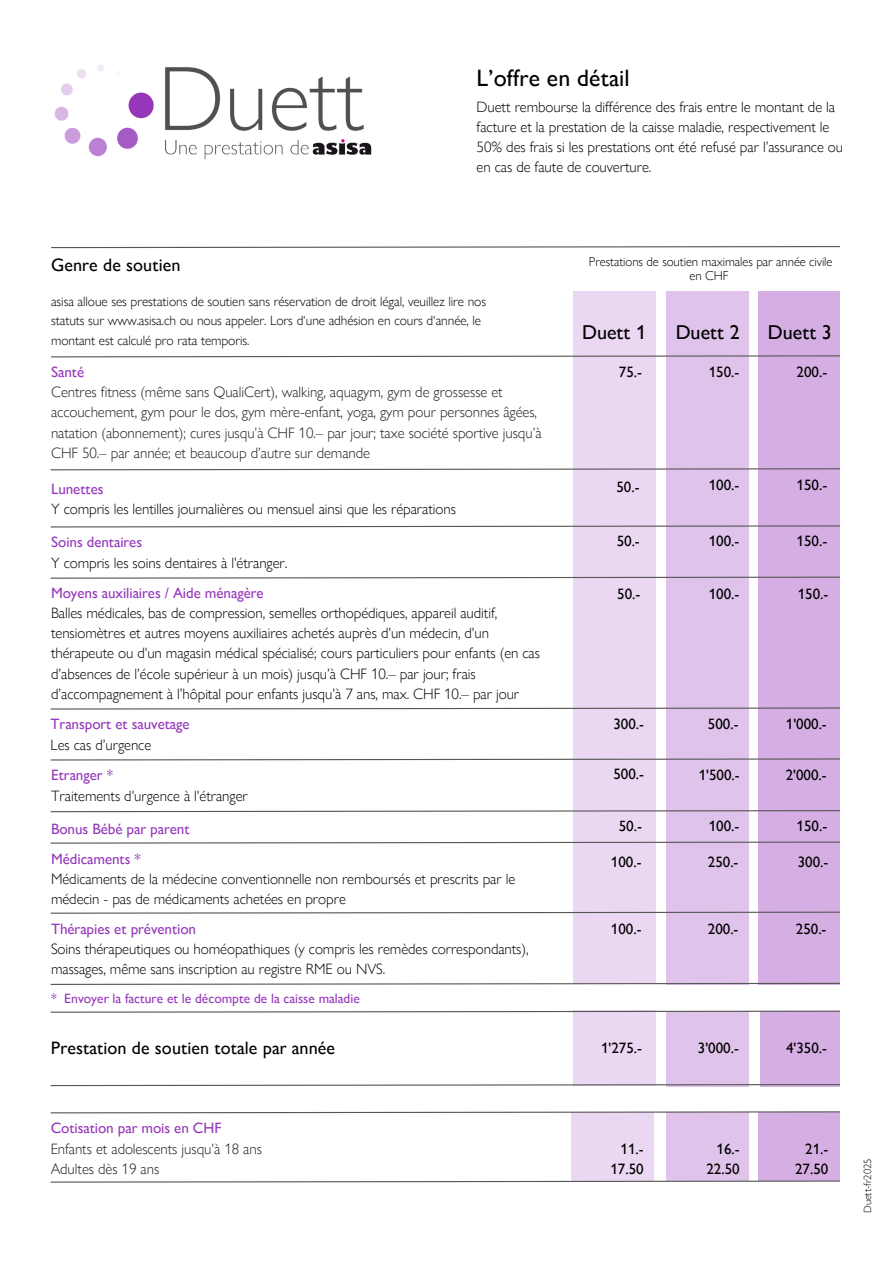
<style>
.page{position:relative;width:894px;height:1264px;background:#fff}
.page>*{position:absolute;margin:0;border:0;box-sizing:border-box;transform-origin:0 0}
.t1{font:23.7px "Gill Sans Nova";letter-spacing:.005em;color:#000}
.t2{font:19.95px "Gill Sans Nova";color:#000}
.t3{font:18px "Gill Sans Nova";letter-spacing:.005em;color:#000}
.t4{font:300 15px/20.2px "Gill Sans Nova";letter-spacing:-.005em;color:#000}
.t5{font:300 15px/20.2px "Gill Sans Nova";letter-spacing:-.005em;color:#231f20}
.t6{font:15px/20.2px "Gill Sans Nova";color:#000;text-align:right}
.t7{font:15px/20.2px "Gill Sans Nova";letter-spacing:-.005em;color:#9639bb}
.t8{font:300 13.5px/19.2px "Gill Sans Nova";letter-spacing:-.005em;color:#000}
.t9{font:13.5px "Gill Sans Nova";color:#9639bb}
.t10{font:300 12.9px/14px "Gill Sans Nova";letter-spacing:-.005em;color:#000;text-align:center}
.t11{font:300 10.5px "Gill Sans Nova";letter-spacing:-.005em;color:#000}
.s1{font-weight:400;color:#9639bb}
.s2{font-weight:300;color:#000}
</style>
<div class="page">
<div style="left:572px;top:291px;width:83px;height:692px;background:#ead7f1"></div>
<div style="left:666px;top:291px;width:82px;height:693px;background:#dfc3ea"></div>
<div style="left:758px;top:291px;width:82px;height:693px;background:#d5afe3"></div>
<div style="left:572px;top:1010px;width:83px;height:75px;background:#ead7f1"></div>
<div style="left:666px;top:1011px;width:82px;height:75px;background:#dfc3ea"></div>
<div style="left:760px;top:1011px;width:82px;height:75px;background:#d5afe3"></div>
<div style="left:571px;top:1112px;width:82px;height:68px;background:#ead7f1"></div>
<div style="left:666px;top:1112px;width:82px;height:68px;background:#dfc3ea"></div>
<div style="left:758px;top:1112px;width:82px;height:68px;background:#d5afe3"></div>
<svg style="left:51px;top:355px;width:789px;height:3px"></svg>
<svg style="left:50px;top:467px;width:790px;height:4px"></svg>
<svg style="left:50px;top:525px;width:790px;height:3px"></svg>
<svg style="left:50px;top:576px;width:790px;height:3px"></svg>
<svg style="left:50px;top:707px;width:790px;height:3px"></svg>
<svg style="left:50px;top:757px;width:790px;height:4px"></svg>
<svg style="left:50px;top:809px;width:790px;height:3px"></svg>
<svg style="left:50px;top:841px;width:790px;height:3px"></svg>
<svg style="left:50px;top:911px;width:790px;height:3px"></svg>
<svg style="left:50px;top:982px;width:790px;height:3px"></svg>
<svg style="left:50px;top:1083px;width:790px;height:3px"></svg>
<svg style="left:50px;top:1010px;width:790px;height:3px"></svg>
<svg style="left:50px;top:1179px;width:790px;height:4px"></svg>
<svg style="left:50px;top:1111px;width:790px;height:2px"></svg>
<svg style="left:51px;top:246px;width:789px;height:3px"></svg>
<div style="left:840px;top:231px;width:53px;height:970px;background:#fff"></div>
<img style="left:54px;top:65px;width:318px;height:94px">
<h2 class="t1" style="left:476px;top:62px;width:154px">L’offre en détail</h2>
<h6 class="t4" style="left:476px;top:96px;width:368px">Duett rembourse la différence des frais entre le montant de la facture et la prestation de la caisse maladie, respectivement le 50% des frais si les prestations ont été refusé par l’assurance ou en cas de faute de couverture.</h6>
<h1 class="t3" style="left:51px;top:253px;width:131px">Genre de soutien</h1>
<p class="t8" style="left:51px;top:292px;width:436px">asisa alloue ses prestations de soutien sans réservation de droit légal, veuillez lire nos statuts sur www.asisa.ch ou nous appeler. Lors d‘une adhésion en cours d‘année, le montant est calculé pro rata temporis.</p>
<h4 class="t5" style="left:51px;top:361px;width:492px"><span class="s1">Santé<br></span>Centres fitness (même sans QualiCert), walking, aquagym, gym de grossesse et accouchement, gym pour le dos, gym mère-enfant, yoga, gym pour personnes âgées, natation (abonnement); cures jusqu’à CHF 10.– par jour; taxe société sportive jusqu’à CHF 50.– par année; et beaucoup d’autre sur demande</h4>
<h4 class="t4" style="left:51px;top:479px;width:406px"><span class="s1">Lunettes<br></span>Y compris les lentilles journalières ou mensuel ainsi que les réparations</h4>
<h4 class="t4" style="left:51px;top:532px;width:238px"><span class="s1">Soins dentaires<br></span>Y compris les soins dentaires à l'étranger.</h4>
<h4 class="t4" style="left:51px;top:582px;width:490px"><span class="s1">Moyens auxiliaires / Aide ménagère<br></span>Balles médicales, bas de compression, semelles orthopédiques, appareil auditif, tensiomètres et autres moyens auxiliaires achetés auprès d'un médecin, d'un thérapeute ou d'un magasin médical spécialisé; cours particuliers pour enfants (en cas d’absences de l’école supérieur à un mois) jusqu’à CHF 10.– par jour; frais d’accompagnement à l’hôpital pour enfants jusqu’à 7 ans, max. CHF 10.– par jour</h4>
<h4 class="t7" style="left:51px;top:714px;width:140px">Transport et sauvetage<br><span class="s2">Les cas d’urgence</span></h4>
<h4 class="t4" style="left:51px;top:765px;width:198px"><span class="s1">Etranger *<br></span>Traitements d'urgence à l'étranger</h4>
<h4 class="t7" style="left:51px;top:818px;width:140px">Bonus Bébé par parent</h4>
<h4 class="t4" style="left:51px;top:848px;width:465px"><span class="s1">Médicaments *<br></span>Médicaments de la médecine conventionnelle non remboursés et prescrits par le médecin - pas de médicaments achetées en propre</h4>
<h2 class="t4" style="left:51px;top:918px;width:479px"><span class="s1">Thérapies et prévention<br></span>Soins thérapeutiques ou homéopathiques (y compris les remèdes correspondants), massages, même sans inscription au registre RME ou NVS.</h2>
<h4 class="t9" style="left:51px;top:989px;width:310px">* Envoyer la facture et le décompte de la caisse maladie</h4>
<h5 class="t3" style="left:51px;top:1035px;width:286px">Prestation de soutien totale par année</h5>
<h3 class="t5" style="left:51px;top:1117px;width:213px"><span class="s1">Cotisation par mois en CHF<br></span>Enfants et adolescents jusqu'à 18 ans<br>Adultes dès 19 ans</h3>
<p class="t10" style="left:588px;top:255px;width:245px">Prestations de soutien maximales par année civile en CHF</p>
<h4 class="t2" style="left:582px;top:318px;width:65px">Duett 1</h4>
<h4 class="t2" style="left:675px;top:318px;width:65px">Duett 2</h4>
<h4 class="t2" style="left:767px;top:318px;width:65px">Duett 3</h4>
<h4 class="t6" style="left:618px;top:362px;width:25px">75.-</h4>
<h4 class="t6" style="left:708px;top:362px;width:32px">150.-</h4>
<h4 class="t6" style="left:796px;top:362px;width:32px">200.-</h4>
<h4 class="t6" style="left:616px;top:476px;width:25px">50.-</h4>
<h4 class="t6" style="left:708px;top:475px;width:32px">100.-</h4>
<h2 class="t6" style="left:796px;top:475px;width:32px">150.-</h2>
<h4 class="t6" style="left:616px;top:530px;width:25px;rotate:1deg">50.-</h4>
<h4 class="t6" style="left:708px;top:531px;width:32px">100.-</h4>
<h4 class="t6" style="left:796px;top:531px;width:32px">150.-</h4>
<h4 class="t6" style="left:617px;top:583px;width:25px">50.-</h4>
<h4 class="t6" style="left:708px;top:583px;width:32px">100.-</h4>
<h4 class="t6" style="left:797px;top:583px;width:32px">150.-</h4>
<h4 class="t6" style="left:613px;top:714px;width:32px">300.-</h4>
<h4 class="t6" style="left:707px;top:714px;width:32px">500.-</h4>
<h4 class="t6" style="left:785px;top:714px;width:42px">1'000.-</h4>
<h5 class="t6" style="left:613px;top:764px;width:32px">500.-</h5>
<p class="t6" style="left:698px;top:764px;width:42px">1'500.-</p>
<h5 class="t6" style="left:785px;top:764px;width:42px">2'000.-</h5>
<p class="t6" style="left:619px;top:815px;width:25px;rotate:1deg">50.-</p>
<h5 class="t6" style="left:708px;top:815px;width:32px">100.-</h5>
<p class="t6" style="left:796px;top:815px;width:32px">150.-</p>
<h5 class="t6" style="left:610px;top:851px;width:32px">100.-</h5>
<p class="t6" style="left:707px;top:851px;width:32px">250.-</p>
<h5 class="t6" style="left:797px;top:851px;width:32px">300.-</h5>
<p class="t6" style="left:610px;top:918px;width:32px">100.-</p>
<h5 class="t6" style="left:707px;top:918px;width:32px">200.-</h5>
<p class="t6" style="left:795px;top:918px;width:32px">250.-</p>
<h5 class="t6" style="left:601px;top:1037px;width:42px">1'275.-</h5>
<p class="t6" style="left:697px;top:1037px;width:42px">3'000.-</p>
<h4 class="t6" style="left:785px;top:1037px;width:42px">4'350.-</h4>
<p class="t6" style="left:610px;top:1138px;width:35px">11.-<br>17.50</p>
<h5 class="t6" style="left:706px;top:1138px;width:35px">16.-<br>22.50</h5>
<p class="t6" style="left:794px;top:1138px;width:35px">21.-<br>27.50</p>
<h4 class="t11" style="left:860px;top:1212px;width:56px;rotate:-90deg">Duett-fr2025</h4>
</div>
